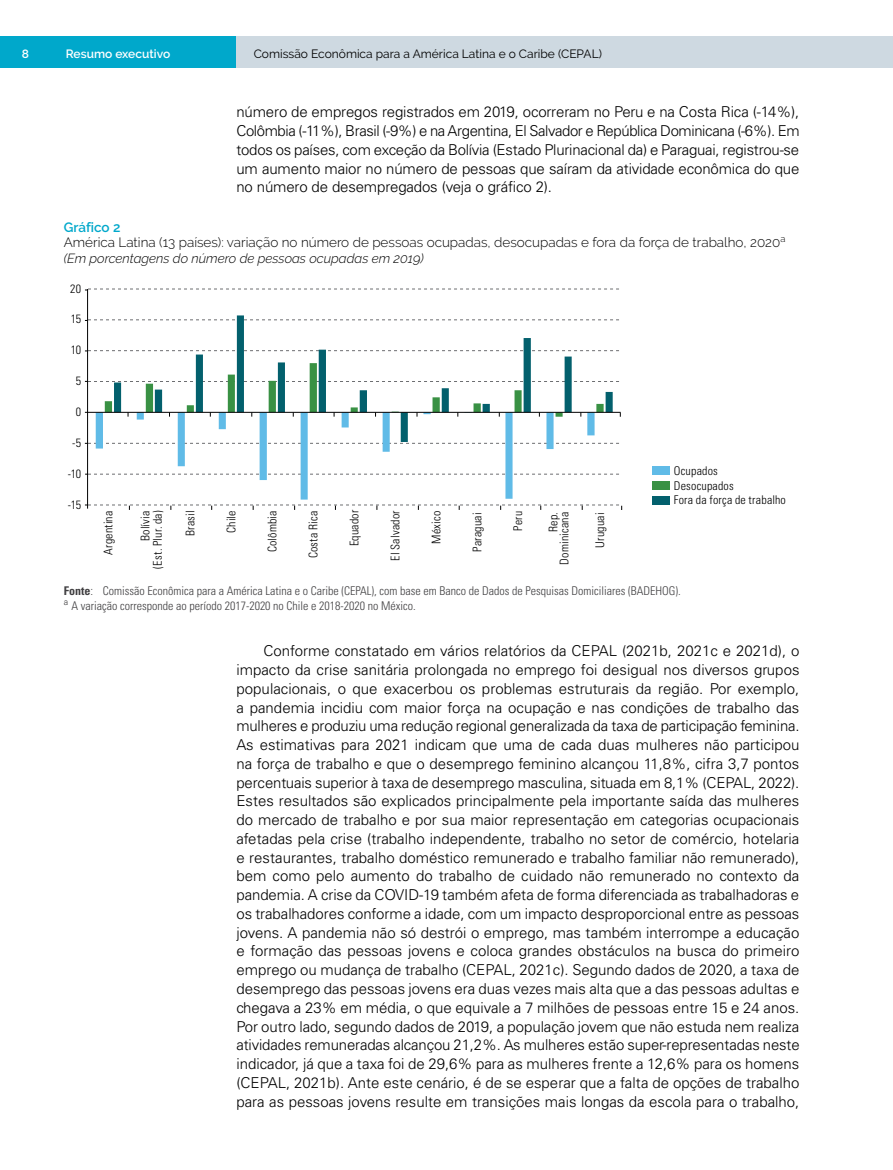
<style>
.page{position:relative;width:893px;height:1170px;background:#fff}
.page>*{position:absolute;margin:0;border:0;box-sizing:border-box;transform-origin:0 0}
.t1{font:300 15px/18.8px "Univers LT Std";letter-spacing:-.005em;color:#000;text-align:justify}
.t2{font:300 13.5px/15px "Raleway";color:#000}
.t3{font:italic 300 13.2px "Raleway";color:#000}
.t4{font:300 condensed 12px/14.2px "Univers LT Std";color:#414042}
.t5{font:300 condensed 12px/12.3px "Univers LT Std";letter-spacing:.015em;color:#000;text-align:right}
.t6{font:12px "Raleway";color:#000}
.t7{font:600 12px "Raleway";color:#fff}
.s1{font-weight:600;color:#00a8cb}
.s2{font-weight:700}
</style>
<div class="page">
<div style="left:0;top:36px;width:237px;height:32px;background:#00a8cb"></div>
<div style="left:236px;top:36px;width:657px;height:32px;background:#ced9e1"></div>
<svg style="left:96px;top:416px;width:499px;height:83px"></svg>
<svg style="left:114px;top:315px;width:499px;height:127px"></svg>
<hr style="left:87px;top:289px;width:1px;height:219px;background:#000">
<svg style="left:85px;top:289px;width:534px;height:1px"></svg>
<svg style="left:85px;top:319px;width:534px;height:2px"></svg>
<svg style="left:85px;top:350px;width:534px;height:1px"></svg>
<svg style="left:85px;top:443px;width:534px;height:1px"></svg>
<svg style="left:85px;top:474px;width:534px;height:1px"></svg>
<svg style="left:85px;top:363px;width:536px;height:53px"></svg>
<div style="left:652px;top:496px;width:17px;height:9px;background:#03606d"></div>
<div style="left:652px;top:466px;width:17px;height:9px;background:#60bbe7"></div>
<div style="left:652px;top:481px;width:17px;height:8px;background:#399144"></div>
<svg style="left:85px;top:504px;width:537px;height:6px"></svg>
<p class="t7" style="left:22px;top:47px;width:9px">8</p>
<p class="t7" style="left:66px;top:47px;width:106px">Resumo executivo</p>
<p class="t6" style="left:254px;top:47px;width:350px">Comissão Econômica para a América Latina e o Caribe (CEPAL)</p>
<p class="t1" style="left:236px;top:103px;width:565px">número de empregos registrados em 2019, ocorreram no Peru e na Costa Rica (-14%), Colômbia (-11%), Brasil (-9%) e na Argentina, El Salvador e República Dominicana (-6%). Em todos os países, com exceção da Bolívia (Estado Plurinacional da) e Paraguai, registrou-se um aumento maior no número de pessoas que saíram da atividade econômica do que no número de desempregados (veja o gráfico 2).</p>
<p class="t2" style="left:64px;top:219px;width:723px"><span class="s1">Gráfico 2<br></span>América Latina (13 países): variação no número de pessoas ocupadas, desocupadas e fora da força de trabalho, 2020<sup>a</sup></p>
<p class="t3" style="left:64px;top:251px;width:362px">(Em porcentagens do número de pessoas ocupadas em 2019)</p>
<p class="t5" style="left:70px;top:282px;width:13px">20</p>
<p class="t5" style="left:71px;top:313px;width:12px">15</p>
<p class="t5" style="left:71px;top:344px;width:12px">10</p>
<p class="t5" style="left:76px;top:375px;width:7px">5</p>
<p class="t5" style="left:76px;top:405px;width:7px">0</p>
<p class="t5" style="left:72px;top:436px;width:10px">-5</p>
<p class="t5" style="left:68px;top:467px;width:15px">-10</p>
<p class="t5" style="left:68px;top:498px;width:15px">-15</p>
<p class="t5" style="left:102px;top:555px;width:46px;rotate:-90deg">Argentina</p>
<p class="t5" style="left:139px;top:568px;width:59px;rotate:-90deg">Bolívia<br>(Est. Plur. da)</p>
<p class="t5" style="left:184px;top:536px;width:27px;rotate:-90deg">Brasil</p>
<p class="t5" style="left:225px;top:533px;width:24px;rotate:-90deg">Chile</p>
<p class="t5" style="left:266px;top:552px;width:43px;rotate:-90deg">Colômbia</p>
<p class="t5" style="left:307px;top:558px;width:49px;rotate:-90deg">Costa Rica</p>
<p class="t5" style="left:348px;top:546px;width:38px;rotate:-90deg">Equador</p>
<p class="t5" style="left:389px;top:560px;width:52px;rotate:-90deg">El Salvador</p>
<p class="t5" style="left:430px;top:543px;width:34px;rotate:-90deg">México</p>
<p class="t5" style="left:471px;top:552px;width:41px;rotate:-90deg">Paraguai</p>
<p class="t5" style="left:512px;top:530px;width:21px;rotate:-90deg">Peru</p>
<p class="t5" style="left:548px;top:564px;width:54px;line-height:10.9px;rotate:-90deg">Rep.<br>Dominicana</p>
<p class="t5" style="left:594px;top:548px;width:36px;rotate:-90deg">Uruguai</p>
<p class="t5" style="left:674px;top:463px;width:62px;line-height:14.9px;text-align:left">Ocupados<br>Desocupados</p>
<p class="t5" style="left:674px;top:494px;width:114px">Fora da força de trabalho</p>
<p class="t4" style="left:64px;top:584px;width:618px"><span class="s2">Fonte</span>: Comissão Econômica para a América Latina e o Caribe (CEPAL), com base em Banco de Dados de Pesquisas Domiciliares (BADEHOG). <sup>a</sup> A variação corresponde ao período 2017-2020 no Chile e 2018-2020 no México.</p>
<p class="t1" style="left:236px;top:641px;width:565px;text-indent:27px">Conforme constatado em vários relatórios da CEPAL (2021b, 2021c e 2021d), o impacto da crise sanitária prolongada no emprego foi desigual nos diversos grupos populacionais, o que exacerbou os problemas estruturais da região. Por exemplo, a pandemia incidiu com maior força na ocupação e nas condições de trabalho das mulheres e produziu uma redução regional generalizada da taxa de participação feminina.<br>As estimativas para 2021 indicam que uma de cada duas mulheres não participou na força de trabalho e que o desemprego feminino alcançou 11,8%, cifra 3,7 pontos percentuais superior à taxa de desemprego masculina, situada em 8,1% (CEPAL, 2022).<br>Estes resultados são explicados principalmente pela importante saída das mulheres do mercado de trabalho e por sua maior representação em categorias ocupacionais afetadas pela crise (trabalho independente, trabalho no setor de comércio, hotelaria e restaurantes, trabalho doméstico remunerado e trabalho familiar não remunerado), bem como pelo aumento do trabalho de cuidado não remunerado no contexto da pandemia. A crise da COVID-19 também afeta de forma diferenciada as trabalhadoras e os trabalhadores conforme a idade, com um impacto desproporcional entre as pessoas jovens. A pandemia não só destrói o emprego, mas também interrompe a educação e formação das pessoas jovens e coloca grandes obstáculos na busca do primeiro emprego ou mudança de trabalho (CEPAL, 2021c). Segundo dados de 2020, a taxa de desemprego das pessoas jovens era duas vezes mais alta que a das pessoas adultas e chegava a 23% em média, o que equivale a 7 milhões de pessoas entre 15 e 24 anos.<br>Por outro lado, segundo dados de 2019, a população jovem que não estuda nem realiza atividades remuneradas alcançou 21,2%. As mulheres estão super-representadas neste indicador, já que a taxa foi de 29,6% para as mulheres frente a 12,6% para os homens (CEPAL, 2021b). Ante este cenário, é de se esperar que a falta de opções de trabalho para as pessoas jovens resulte em transições mais longas da escola para o trabalho,</p>
</div>
